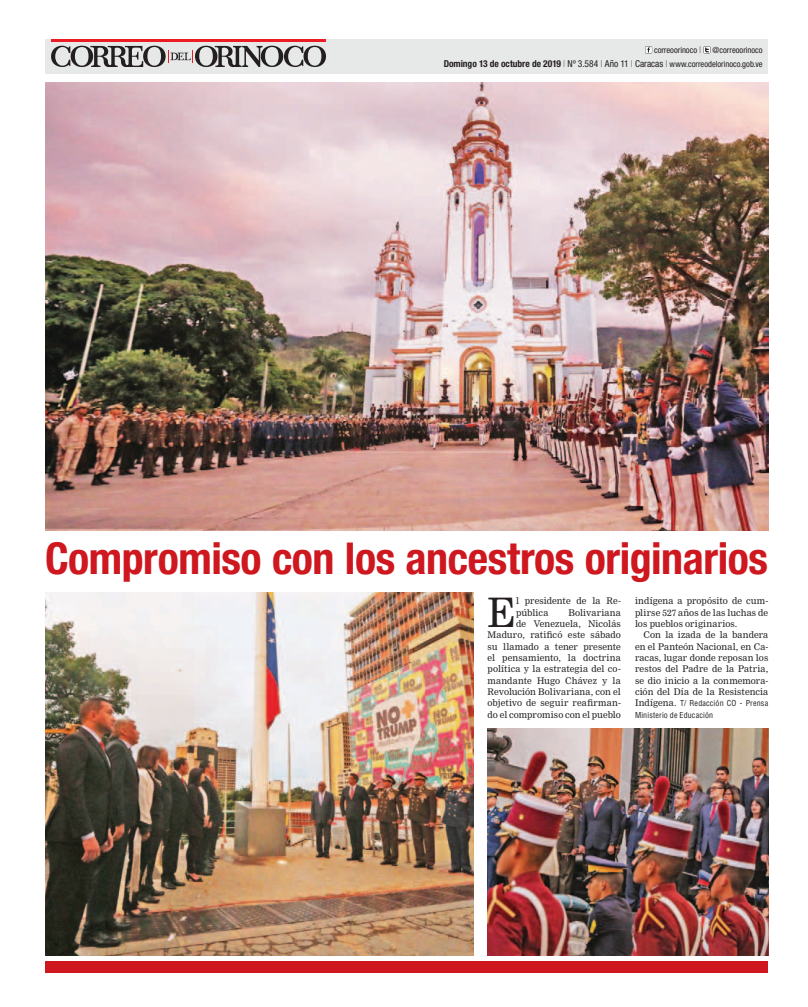
<style>
.page{position:relative;width:808px;height:1007px;background:#fff}
.page>*{position:absolute;margin:0;border:0;box-sizing:border-box;transform-origin:0 0}
.t1{font:700 condensed 44px "Helvetica Neue";letter-spacing:-.01em;color:#ce171e}
.t2{font:39.7px "Nimrod MT Std";color:#231f20}
.t3{font:9px/11.3px "Nimrod MT Std";letter-spacing:.005em;color:#231f20;text-align:justify}
.t4{font:condensed 8.5px/14px "Helvetica Neue";color:#231f20;text-align:right}
.t5{font:condensed 8px/11.3px "Helvetica";letter-spacing:.015em;color:#231f20}
.s1{font-weight:100;font-size:9.5px}
.s2{font-weight:700;font-size:9.5px}
.s3{font-size:9.5px}
.s4{font-family:"Nimrod MT Std";font-stretch:normal;font-size:9px}
</style>
<div class="page">
<div style="left:45px;top:40px;width:723px;height:34px;background:#e7e8e8"></div>
<hr style="left:51px;top:40px;width:275px;height:2px;background:#ed1c24">
<svg style="left:51px;top:46px;width:275px;height:21px"></svg>
<svg style="left:645px;top:47px;width:7px;height:6px"></svg>
<svg style="left:703px;top:46px;width:7px;height:7px"></svg>
<svg style="left:704px;top:47px;width:6px;height:6px"></svg>
<img style="left:45px;top:82px;width:723px;height:448px">
<img style="left:45px;top:592px;width:429px;height:363px">
<img style="left:488px;top:728px;width:281px;height:227px">
<div style="left:45px;top:961px;width:723px;height:11px;background:#ce171e"></div>
<p class="t4" style="left:444px;top:44px;width:320px">correoorinoco <span class="s1">|</span> @correoorinoco<br><span class="s2">Domingo 13 de octubre de 2019</span> <span class="s1">|</span> <span class="s3">Nº 3.584</span> <span class="s1">|</span> <span class="s3">Año 11</span> <span class="s1">|</span> <span class="s3">Caracas</span> <span class="s1">|</span> www.correodelorinoco.gob.ve</p>
<h1 class="t1" style="left:45px;top:543px;width:724px">Compromiso con los ancestros originarios</h1>
<h2 class="t2" style="left:488px;top:593px;width:30px">E</h2>
<p class="t3" style="left:516px;top:595px;width:106px">l presidente de la Re&shy;pública</p>
<p class="t3" style="left:488px;top:607px;width:135px;text-align:right">Bolivariana<br>de Venezuela, Nicolás<br>Maduro, ratificó este sábado su llamado a tener presente el pensamiento, la doctrina política y la estrategia del co&shy;mandante Hugo Chávez y la<br>Revolución Bolivariana, con el objetivo de seguir reafirman&shy;do el compromiso con el pueblo</p>
<p class="t3" style="left:635px;top:596px;width:135px">indígena a propósito de cum&shy;plirse 527 años de las luchas de los pueblos originarios.</p>
<p class="t3" style="left:635px;top:630px;width:135px;text-indent:9px">Con la izada de la bandera en el Panteón Nacional, en Ca&shy;racas, lugar donde reposan los restos del Padre de la Patria, se dio inicio a la conmemora&shy;ción del Día de la Resistencia</p>
<p class="t5" style="left:635px;top:698px;width:135px"><span class="s4">Indígena.</span> T/ Redacción CO - Prensa<br>Ministerio de Educación</p>
</div>
